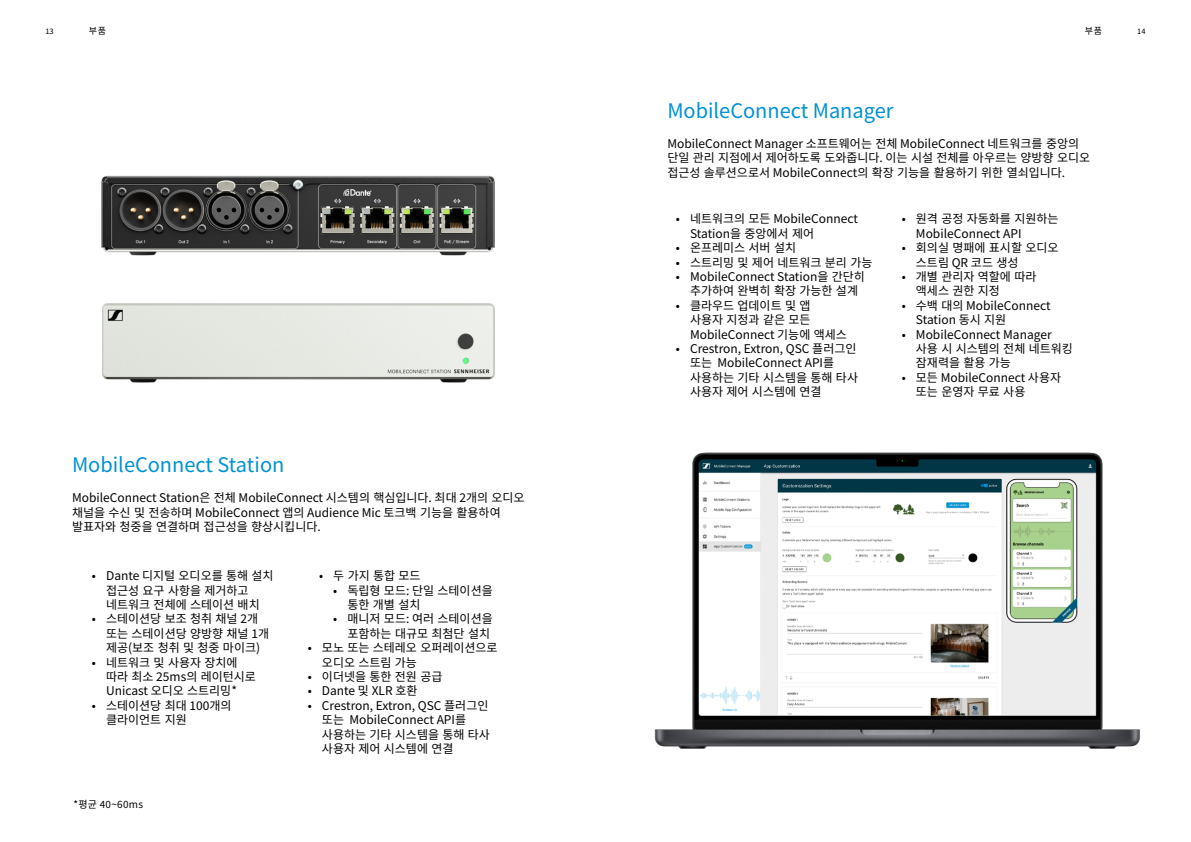
<style>
.page{position:relative;width:1191px;height:842px;background:#fff}
.page>*{position:absolute;margin:0;border:0;box-sizing:border-box;transform-origin:0 0}
.t1{font:20px "Noto Sans KR";color:#0092d3}
.t2{font:12px/14.4px "Noto Sans KR";color:#000}
.t3{font:10px "Noto Sans KR";letter-spacing:.025em;color:#000}
.t4{font:9px "Noto Sans KR";color:#000}
.t5{font:7.5px "Noto Sans KR";color:#000}
</style>
<div class="page">
<img style="left:654px;top:452px;width:486px;height:297px">
<img style="left:101px;top:175px;width:394px;height:26px">
<img style="left:101px;top:201px;width:394px;height:182px">
<p class="t5" style="left:45px;top:27px;width:10px">13</p>
<p class="t4" style="left:89px;top:26px;width:19px">부품</p>
<p class="t4" style="left:1084px;top:26px;width:19px">부품</p>
<p class="t5" style="left:1137px;top:27px;width:10px">14</p>
<h1 class="t1" style="left:667px;top:99px;width:228px">MobileConnect Manager</h1>
<p class="t2" style="left:667px;top:137px;width:424px">MobileConnect Manager 소프트웨어는 전체 MobileConnect 네트워크를 중앙의 단일 관리 지점에서 제어하도록 도와줍니다. 이는 시설 전체를 아우르는 양방향 오디오 접근성 솔루션으로서 MobileConnect의 확장 기능을 활용하기 위한 열쇠입니다.</p>
<h1 class="t1" style="left:72px;top:453px;width:214px">MobileConnect Station</h1>
<p class="t2" style="left:72px;top:491px;width:454px">MobileConnect Station은 전체 MobileConnect 시스템의 핵심입니다. 최대 2개의 오디오 채널을 수신 및 전송하며 MobileConnect 앱의 Audience Mic 토크백 기능을 활용하여 발표자와 청중을 연결하며 접근성을 향상시킵니다.</p>
<p class="t2" style="left:106px;top:569px;width:169px;text-indent:-14px">• Dante 디지털 오디오를 통해 설치 접근성 요구 사항을 제거하고 네트워크 전체에 스테이션 배치</p>
<p class="t2" style="left:106px;top:612px;width:164px;text-indent:-14px">• 스테이션당 보조 청취 채널 2개 또는 스테이션당 양방향 채널 1개 제공(보조 청취 및 청중 마이크)</p>
<p class="t2" style="left:106px;top:655px;width:151px;text-indent:-14px">• 네트워크 및 사용자 장치에 따라 최소 25ms의 레이턴시로<br>Unicast 오디오 스트리밍*</p>
<p class="t2" style="left:106px;top:698px;width:127px;text-indent:-14px">• 스테이션당 최대 100개의 클라이언트 지원</p>
<p class="t3" style="left:73px;top:799px;width:71px">*평균 40~60ms</p>
<p class="t2" style="left:319px;top:569px;width:103px">• 두 가지 통합 모드</p>
<p class="t2" style="left:347px;top:583px;width:147px;text-indent:-14px">• 독립형 모드: 단일 스테이션을 통한 개별 설치</p>
<p class="t2" style="left:333px;top:612px;width:161px;text-align:right">• 매니저 모드: 여러 스테이션을 포함하는 대규모 최첨단 설치</p>
<p class="t2" style="left:322px;top:641px;width:177px;text-indent:-14px">• 모노 또는 스테레오 오퍼레이션으로 오디오 스트림 가능</p>
<p class="t2" style="left:308px;top:670px;width:136px">• 이더넷을 통한 전원 공급</p>
<p class="t2" style="left:308px;top:684px;width:111px">• Dante 및 XLR 호환</p>
<p class="t2" style="left:322px;top:698px;width:169px;text-indent:-14px">• Crestron, Extron, QSC 플러그인 또는 MobileConnect API를 사용하는 기타 시스템을 통해 타사 사용자 제어 시스템에 연결</p>
<p class="t2" style="left:690px;top:212px;width:169px;text-indent:-14px">• 네트워크의 모든 MobileConnect<br>Station을 중앙에서 제어</p>
<p class="t2" style="left:676px;top:241px;width:122px">• 온프레미스 서버 설치</p>
<p class="t2" style="left:676px;top:255px;width:198px">• 스트리밍 및 제어 네트워크 분리 가능</p>
<p class="t2" style="left:690px;top:270px;width:176px;text-indent:-14px">• MobileConnect Station을 간단히 추가하여 완벽히 확장 가능한 설계</p>
<p class="t2" style="left:690px;top:298px;width:158px;text-indent:-14px">• 클라우드 업데이트 및 앱<br>사용자 지정과 같은 모든<br>MobileConnect 기능에 액세스</p>
<p class="t2" style="left:690px;top:342px;width:169px;text-indent:-14px">• Crestron, Extron, QSC 플러그인 또는 MobileConnect API를 사용하는 기타 시스템을 통해 타사 사용자 제어 시스템에 연결</p>
<p class="t2" style="left:916px;top:212px;width:144px;text-indent:-14px">• 원격 공정 자동화를 지원하는<br>MobileConnect API</p>
<p class="t2" style="left:916px;top:241px;width:144px;text-indent:-14px">• 회의실 명패에 표시할 오디오 스트림 QR 코드 생성</p>
<p class="t2" style="left:916px;top:270px;width:122px;text-indent:-14px">• 개별 관리자 역할에 따라 액세스 권한 지정</p>
<p class="t2" style="left:916px;top:298px;width:136px;text-indent:-14px">• 수백 대의 MobileConnect<br>Station 동시 지원</p>
<p class="t2" style="left:916px;top:327px;width:158px;text-indent:-14px">• MobileConnect Manager 사용 시 시스템의 전체 네트워킹 잠재력을 활용 가능</p>
<p class="t2" style="left:916px;top:370px;width:147px;text-indent:-14px">• 모든 MobileConnect 사용자 또는 운영자 무료 사용</p>
</div>
